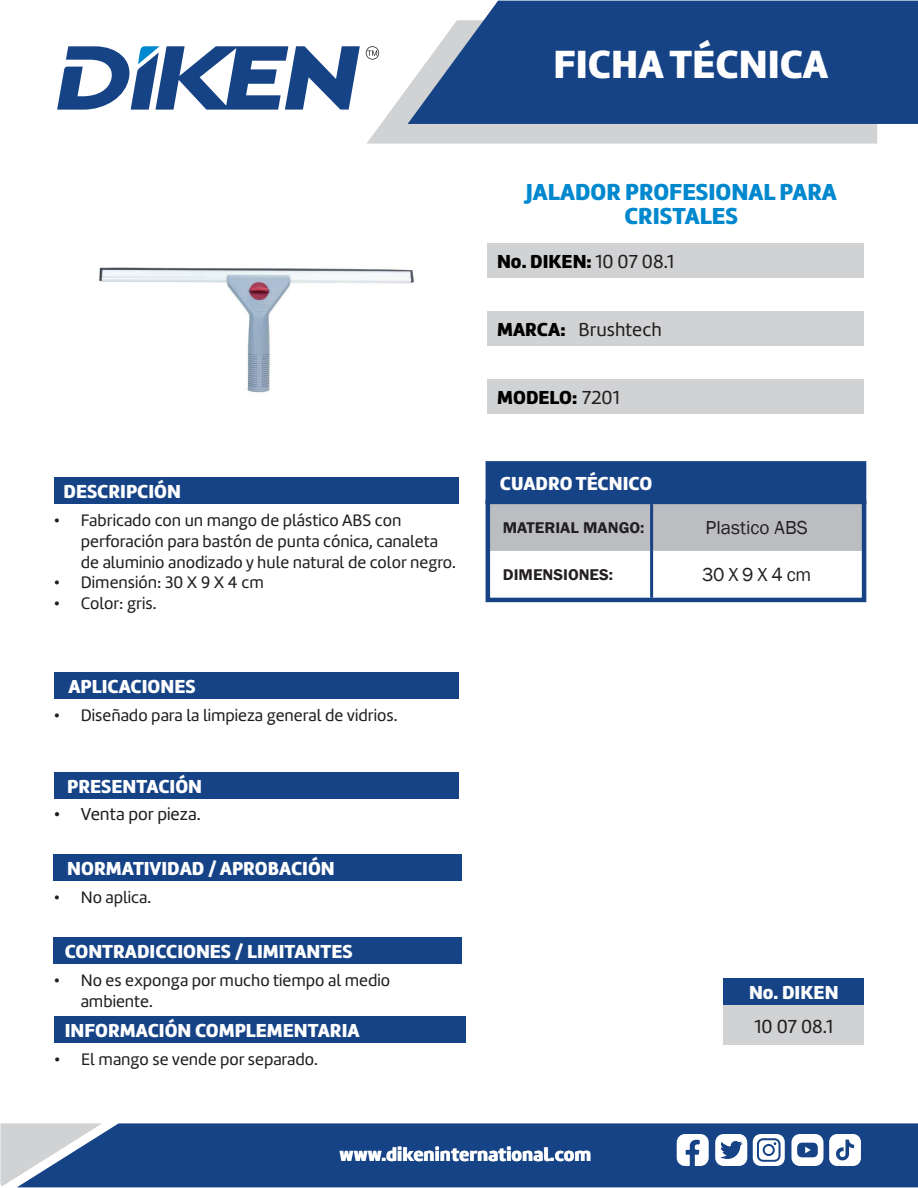
<style>
.page{position:relative;width:918px;height:1188px;background:#fff}
.page>*{position:absolute;margin:0;border:0;box-sizing:border-box;transform-origin:0 0}
.t1{font:40.8px "Amelia Basic Black";color:#fff}
.t2{font:24px/24px "Amelia Basic Black";color:#0088ce;text-align:center}
.t3{font:19.5px "Amelia Basic Black";color:#fff}
.t4{font:19.5px "Amelia Basic Black";color:#000}
.t5{font:19.5px "Amelia Basic";color:#231f20}
.t6{font:19.35px "Franklin Gothic";color:#231f20}
.t7{font:18px "Amelia Basic";color:#231f20}
.t8{font:17.25px/20.7px "Amelia Basic";color:#231f20}
.t9{font:600 15.9px "Franklin Gothic";color:#231f20;scale:1.05 1}
.s1{font-family:"Amelia Basic";color:#231f20}
.s2{font-family:"Amelia Basic Black";color:#000}
</style>
<div class="page">
<svg style="left:367px;top:52px;width:510px;height:92px;fill:#d1d2d4"></svg>
<svg style="left:57px;top:46px;width:303px;height:64px"></svg>
<svg style="left:366px;top:46px;width:13px;height:14px"></svg>
<svg style="left:408px;top:1px;width:510px;height:123px;background:#2b5490"></svg>
<div style="left:102px;top:1123px;width:816px;height:64px;background:#164386"></div>
<svg style="left:0;top:1123px;width:102px;height:64px;background:#97a7bf"></svg>
<svg style="left:677px;top:1134px;width:32px;height:32px"></svg>
<svg style="left:715px;top:1134px;width:32px;height:32px"></svg>
<svg style="left:753px;top:1134px;width:32px;height:32px"></svg>
<div style="left:765px;top:1146px;width:8px;height:8px;background:#fff;border-radius:50%"></div>
<svg style="left:791px;top:1134px;width:70px;height:32px"></svg>
<div style="left:54px;top:855px;width:408px;height:26px;background:#164386"></div>
<div style="left:54px;top:938px;width:408px;height:26px;background:#164386"></div>
<div style="left:54px;top:1016px;width:411px;height:27px;background:#164386"></div>
<div style="left:54px;top:773px;width:405px;height:26px;background:#164386"></div>
<div style="left:54px;top:672px;width:405px;height:27px;background:#164386"></div>
<div style="left:54px;top:477px;width:405px;height:27px;background:#164386"></div>
<div style="left:487px;top:312px;width:377px;height:34px;background:#d1d2d4"></div>
<div style="left:487px;top:244px;width:377px;height:34px;background:#d1d2d4"></div>
<div style="left:487px;top:379px;width:377px;height:34px;background:#d1d2d4"></div>
<svg style="left:485px;top:461px;width:382px;height:142px"></svg>
<div style="left:724px;top:978px;width:140px;height:28px;background:#164386"></div>
<div style="left:724px;top:1006px;width:140px;height:39px;background:#d1d2d4"></div>
<img style="left:99px;top:267px;width:315px;height:126px">
<h1 class="t1" style="left:553px;top:40px;width:276px">FICHA TÉCNICA</h1>
<p class="t2" style="left:526px;top:181px;width:312px">JALADOR PROFESIONAL PARA<br>CRISTALES</p>
<p class="t4" style="left:497px;top:250px;width:178px">No. DIKEN: <span class="s1">10 07 08.1</span></p>
<p class="t5" style="left:497px;top:318px;width:166px"><span class="s2">MARCA:</span> Brushtech</p>
<p class="t4" style="left:497px;top:385px;width:124px">MODELO: <span class="s1">7201</span></p>
<p class="t3" style="left:64px;top:479px;width:119px">DESCRIPCIÓN</p>
<p class="t3" style="left:500px;top:472px;width:154px">CUADRO TÉCNICO</p>
<p class="t8" style="left:81px;top:510px;width:377px;text-indent:-27px">• Fabricado con un mango de plástico ABS con perforación para bastón de punta cónica, canaleta de aluminio anodizado y hule natural de color negro.</p>
<p class="t8" style="left:54px;top:572px;width:212px">• Dimensión: 30 X 9 X 4 cm</p>
<p class="t8" style="left:54px;top:593px;width:104px">• Color: gris.</p>
<p class="t3" style="left:68px;top:675px;width:129px">APLICACIONES</p>
<p class="t8" style="left:54px;top:705px;width:345px">• Diseñado para la limpieza general de vidrios.</p>
<p class="t3" style="left:67px;top:775px;width:136px">PRESENTACIÓN</p>
<p class="t7" style="left:54px;top:803px;width:148px">• Venta por pieza.</p>
<p class="t3" style="left:67px;top:857px;width:269px">NORMATIVIDAD / APROBACIÓN</p>
<p class="t8" style="left:54px;top:887px;width:99px">• No aplica.</p>
<p class="t3" style="left:65px;top:940px;width:289px">CONTRADICCIONES / LIMITANTES</p>
<p class="t8" style="left:81px;top:970px;width:311px;text-indent:-27px">• No es exponga por mucho tiempo al medio ambiente.</p>
<p class="t3" style="left:65px;top:1019px;width:296px">INFORMACIÓN COMPLEMENTARIA</p>
<p class="t8" style="left:54px;top:1049px;width:266px">• El mango se vende por separado.</p>
<p class="t9" style="left:503px;top:518px;width:137px">MATERIAL MANGO:</p>
<p class="t6" style="left:706px;top:516px;width:104px">Plastico ABS</p>
<p class="t9" style="left:503px;top:565px;width:107px">DIMENSIONES:</p>
<p class="t6" style="left:702px;top:563px;width:110px">30 X 9 X 4 cm</p>
<p class="t3" style="left:749px;top:981px;width:91px">No. DIKEN</p>
<p class="t5" style="left:755px;top:1015px;width:80px">10 07 08.1</p>
<p class="t3" style="left:340px;top:1143px;width:253px">www.dikeninternational.com</p>
</div>
